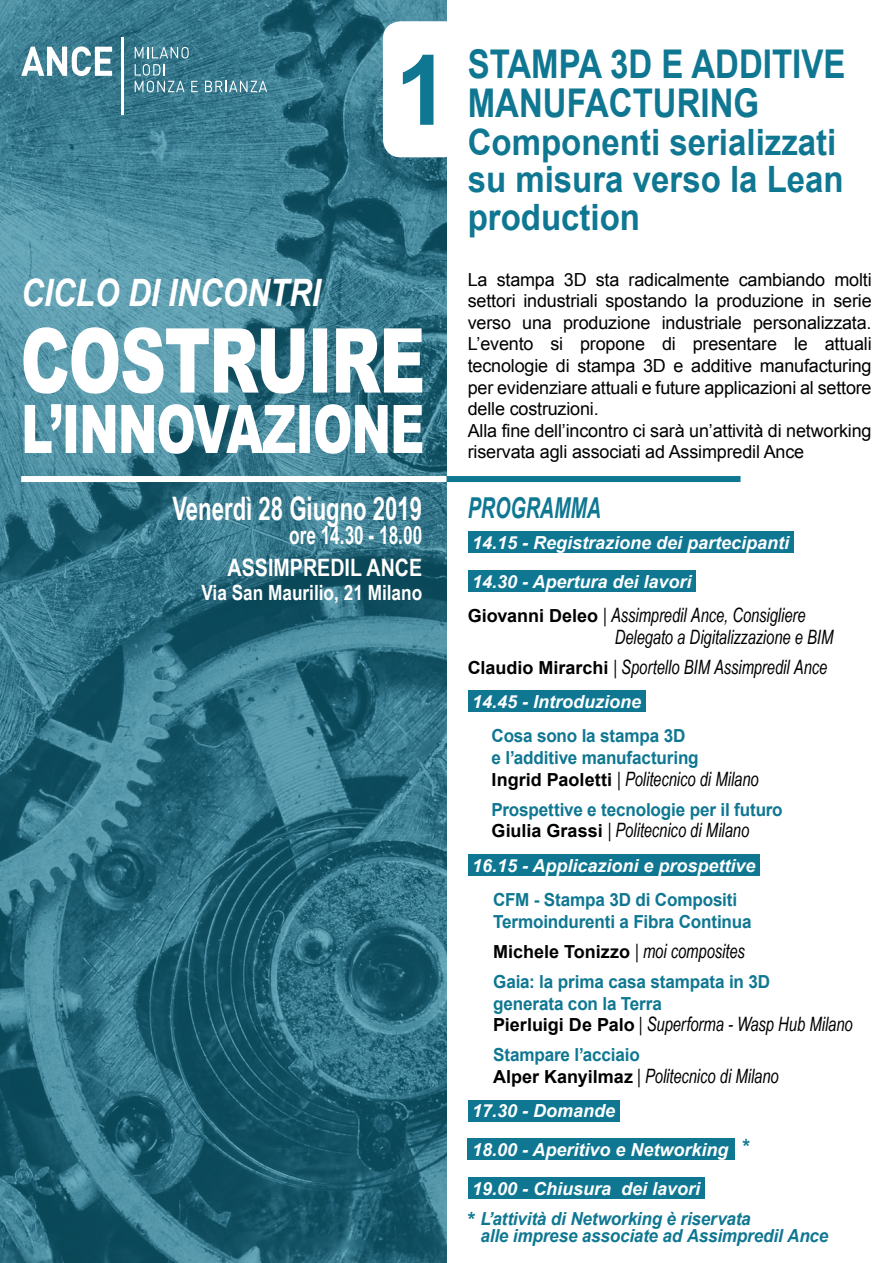
<style>
.page{position:relative;width:893px;height:1263px;background:#fff}
.page>*{position:absolute;margin:0;border:0;box-sizing:border-box;transform-origin:0 0}
.t1{font:700 97.5px "Arial";color:#0f7792}
.t2{font:700 39.6px/39.6px "Arial";color:#0f7792;scale:.83 1}
.t3{font:italic 700 37.8px "Arial";color:#fff;scale:.83 1}
.t4{font:700 36.3px/37.5px "Arial";color:#0f7792;scale:.91 1}
.t5{font:700 32.4px "Arial Narrow";color:#fff;scale:.83 1}
.t6{font:italic 700 28.8px "Arial Narrow";color:#0f7792;scale:.83 1}
.t7{font:700 25.2px "Arial Narrow";color:#fff;scale:.83 1}
.t8{font:700 24px "Arial Narrow";color:#fff}
.t9{font:700 21px "Arial Narrow";color:#fff}
.t10{font:700 21px "Arial";color:#0f7792;scale:.95 1}
.t11{font:italic 19.8px "Arial Narrow";letter-spacing:-.005em;color:#000;scale:.91 1}
.t12{font:18px/21.6px "Arial";letter-spacing:-.01em;color:#000;text-align:justify}
.t13{font:700 18px/21.6px "Arial";letter-spacing:-.01em;color:#0f7792;scale:.95 1}
.t14{font:italic 700 18px "Arial";color:#fff}
.t15{font:italic 700 18px "Arial";letter-spacing:-.01em;color:#0f7792;scale:.95 1}
.t16{font:700 18px "Arial";color:#000}
.s1{font-family:"Arial";font-weight:700;font-style:normal;font-size:18px}
.s2{font-family:"Arial Narrow";font-weight:400;font-style:italic;font-size:19.8px}
</style>
<div class="page">
<svg style="left:0;top:0;width:446px;height:1263px;background:#317284"></svg>
<hr style="left:122px;top:37px;width:2px;height:78px;background:#fff">
<svg style="left:21px;top:46px;width:91px;height:30px"></svg>
<svg style="left:135px;top:47px;width:63px;height:45px;background:#568c9d"></svg>
<svg style="left:205px;top:81px;width:62px;height:11px"></svg>
<svg style="left:25px;top:404px;width:397px;height:50px"></svg>
<svg style="left:23px;top:327px;width:399px;height:67px"></svg>
<div style="left:383px;top:21px;width:79px;height:136px;background:#fff;border-radius:18px"></div>
<div style="left:468px;top:854px;width:292px;height:22px;background:#0f7792"></div>
<div style="left:468px;top:1100px;width:151px;height:21px;background:#0f7792"></div>
<div style="left:468px;top:1177px;width:236px;height:22px;background:#0f7792"></div>
<div style="left:468px;top:1138px;width:267px;height:22px;background:#0f7792"></div>
<div style="left:468px;top:532px;width:325px;height:21px;background:#0f7792"></div>
<div style="left:468px;top:570px;width:228px;height:22px;background:#0f7792"></div>
<div style="left:468px;top:691px;width:177px;height:21px;background:#0f7792"></div>
<div style="left:446px;top:476px;width:294px;height:6px;background:#0f7792"></div>
<div style="left:21px;top:476px;width:425px;height:6px;background:#fff"></div>
<p class="t3" style="left:21px;top:268px;width:362px">CICLO DI INCONTRI</p>
<p class="t1" style="left:395px;top:26px;width:56px">1</p>
<p class="t2" style="left:468px;top:45px;width:457px">STAMPA 3D E ADDITIVE<br>MANUFACTURING</p>
<p class="t4" style="left:468px;top:125px;width:415px">Componenti serializzati su misura verso la Lean production</p>
<p class="t12" style="left:468px;top:269px;width:405px">La stampa 3D sta radicalmente cambiando molti settori industriali spostando la produzione in serie verso una produzione industriale personalizzata.<br>L’evento si propone di presentare le attuali tecnologie di stampa 3D e additive manufacturing per evidenziare attuali e future applicazioni al settore delle costruzioni.</p>
<p class="t12" style="left:468px;top:420px;width:405px">Alla fine dell’incontro ci sarà un’attività di networking riservata agli associati ad Assimpredil Ance</p>
<p class="t5" style="left:172px;top:484px;width:303px">Venerdì 28 Giugno 2019</p>
<p class="t7" style="left:289px;top:516px;width:162px">ore 14.30 - 18.00</p>
<p class="t8" style="left:228px;top:549px;width:196px">ASSIMPREDIL ANCE</p>
<p class="t9" style="left:201px;top:577px;width:222px">Via San Maurilio, 21 Milano</p>
<p class="t6" style="left:468px;top:486px;width:162px">PROGRAMMA</p>
<p class="t14" style="left:472px;top:531px;width:319px">14.15 - Registrazione dei partecipanti</p>
<p class="t14" style="left:472px;top:569px;width:221px">14.30 - Apertura dei lavori</p>
<p class="t11" style="left:468px;top:601px;width:373px"><span class="s1">Giovanni Deleo</span> | Assimpredil Ance, Consigliere</p>
<p class="t11" style="left:615px;top:623px;width:242px">Delegato a Digitalizzazione e BIM</p>
<p class="t11" style="left:468px;top:653px;width:397px"><span class="s1">Claudio Mirarchi</span> | Sportello BIM Assimpredil Ance</p>
<p class="t14" style="left:472px;top:690px;width:171px">14.45 - Introduzione</p>
<p class="t13" style="left:492px;top:726px;width:206px">Cosa sono la stampa 3D</p>
<p class="t13" style="left:492px;top:747px;width:219px">e l’additive manufacturing</p>
<p class="t11" style="left:492px;top:765px;width:295px"><span class="s1">Ingrid Paoletti</span> | Politecnico di Milano</p>
<p class="t13" style="left:492px;top:799px;width:308px">Prospettive e tecnologie per il futuro</p>
<p class="t11" style="left:492px;top:816px;width:285px"><span class="s1">Giulia Grassi</span> | Politecnico di Milano</p>
<p class="t14" style="left:472px;top:853px;width:285px">16.15 - Applicazioni e prospettive</p>
<p class="t13" style="left:493px;top:889px;width:273px">CFM - Stampa 3D di Compositi<br>Termoindurenti a Fibra Continua</p>
<p class="t16" style="left:493px;top:939px;width:253px">Michele Tonizzo <span class="s2">| moi composites</span></p>
<p class="t13" style="left:493px;top:971px;width:293px">Gaia: la prima casa stampata in 3D</p>
<p class="t13" style="left:493px;top:993px;width:179px">generata con la Terra</p>
<p class="t11" style="left:493px;top:1010px;width:397px"><span class="s1">Pierluigi De Palo</span> | Superforma - Wasp Hub Milano</p>
<p class="t13" style="left:493px;top:1045px;width:156px">Stampare l’acciaio</p>
<p class="t11" style="left:493px;top:1062px;width:315px"><span class="s1">Alper Kanyilmaz</span> | Politecnico di Milano</p>
<p class="t14" style="left:472px;top:1099px;width:145px">17.30 - Domande</p>
<p class="t14" style="left:472px;top:1137px;width:258px">18.00 - Aperitivo e Networking</p>
<p class="t14" style="left:472px;top:1176px;width:230px">19.00 - Chiusura dei lavori</p>
<p class="t10" style="left:742px;top:1132px;width:10px">*</p>
<p class="t10" style="left:468px;top:1206px;width:10px">*</p>
<p class="t15" style="left:481px;top:1207px;width:286px">L’attività di Networking è riservata</p>
<p class="t15" style="left:481px;top:1223px;width:368px">alle imprese associate ad Assimpredil Ance</p>
</div>
